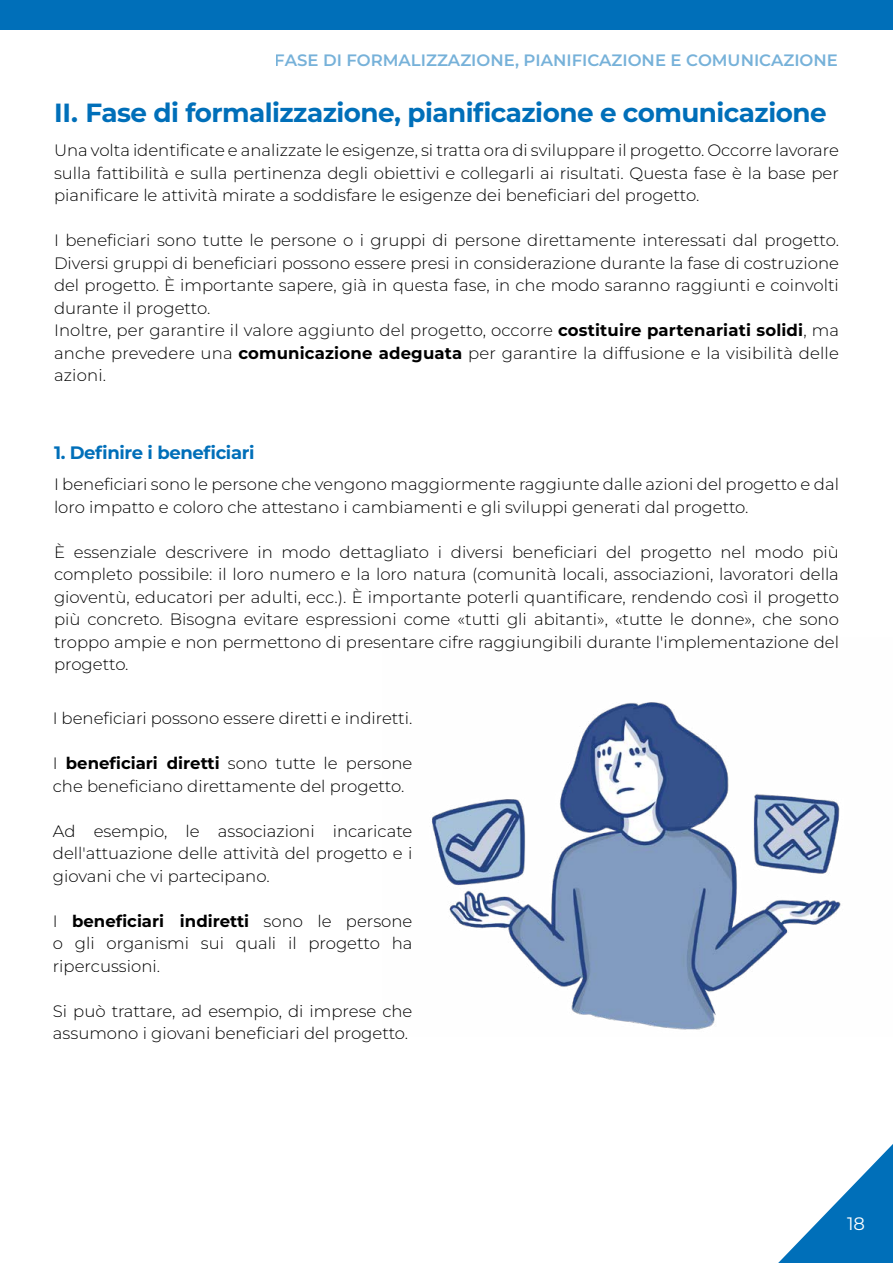
<style>
.page{position:relative;width:893px;height:1263px;background:#fff}
.page>*{position:absolute;margin:0;border:0;box-sizing:border-box;transform-origin:0 0}
.t1{font:700 26.25px "Montserrat";letter-spacing:-.02em;color:#006fb9}
.t2{font:700 18px "Montserrat";letter-spacing:-.02em;color:#006fb9}
.t3{font:18px "Montserrat";color:#fff}
.t4{font:300 16.5px/22.5px "Montserrat";color:#000;text-align:justify}
.t5{font:600 16.5px "Montserrat";color:#006fb9}
.s1{font-weight:700}
</style>
<div class="page">
<svg style="left:778px;top:1144px;width:115px;height:119px"></svg>
<div style="left:0;top:0;width:893px;height:30px;background:#006fb9"></div>
<img style="left:431px;top:702px;width:410px;height:328px">
<p class="t5" style="left:275px;top:49px;width:565px">FASE DI FORMALIZZAZIONE, PIANIFICAZIONE E COMUNICAZIONE</p>
<h1 class="t1" style="left:54px;top:95px;width:774px">II. Fase di formalizzazione, pianificazione e comunicazione</h1>
<p class="t4" style="left:54px;top:139px;width:786px">Una volta identificate e analizzate le esigenze, si tratta ora di sviluppare il progetto. Occorre lavorare sulla fattibilità e sulla pertinenza degli obiettivi e collegarli ai risultati. Questa fase è la base per pianificare le attività mirate a soddisfare le esigenze dei beneficiari del progetto.</p>
<p class="t4" style="left:54px;top:229px;width:786px;text-align:left">I beneficiari sono tutte le persone o i gruppi di persone direttamente interessati dal progetto.<br>Diversi gruppi di beneficiari possono essere presi in considerazione durante la fase di costruzione del progetto. È importante sapere, già in questa fase, in che modo saranno raggiunti e coinvolti durante il progetto.<br>Inoltre, per garantire il valore aggiunto del progetto, occorre <span class="s1">costituire partenariati solidi</span>, ma anche prevedere una <span class="s1">comunicazione adeguata</span> per garantire la diffusione e la visibilità delle azioni.</p>
<p class="t2" style="left:54px;top:440px;width:202px">1. Definire i beneficiari</p>
<p class="t4" style="left:54px;top:473px;width:786px">I beneficiari sono le persone che vengono maggiormente raggiunte dalle azioni del progetto e dal loro impatto e coloro che attestano i cambiamenti e gli sviluppi generati dal progetto.</p>
<p class="t4" style="left:54px;top:540px;width:786px">È essenziale descrivere in modo dettagliato i diversi beneficiari del progetto nel modo più completo possibile: il loro numero e la loro natura (comunità locali, associazioni, lavoratori della gioventù, educatori per adulti, ecc.). È importante poterli quantificare, rendendo così il progetto più concreto. Bisogna evitare espressioni come «tutti gli abitanti», «tutte le donne», che sono troppo ampie e non permettono di presentare cifre raggiungibili durante l'implementazione del progetto.</p>
<p class="t4" style="left:53px;top:706px;width:361px">I beneficiari possono essere diretti e indiretti.</p>
<p class="t4" style="left:53px;top:751px;width:361px">I <span class="s1">beneficiari diretti</span> sono tutte le persone che beneficiano direttamente del progetto.</p>
<p class="t4" style="left:53px;top:819px;width:361px">Ad esempio, le associazioni incaricate dell'attuazione delle attività del progetto e i giovani che vi partecipano.</p>
<p class="t4" style="left:53px;top:909px;width:361px">I <span class="s1">beneficiari indiretti</span> sono le persone o gli organismi sui quali il progetto ha ripercussioni.</p>
<p class="t4" style="left:53px;top:999px;width:361px">Si può trattare, ad esempio, di imprese che assumono i giovani beneficiari del progetto.</p>
<p class="t3" style="left:847px;top:1212px;width:19px">18</p>
</div>
